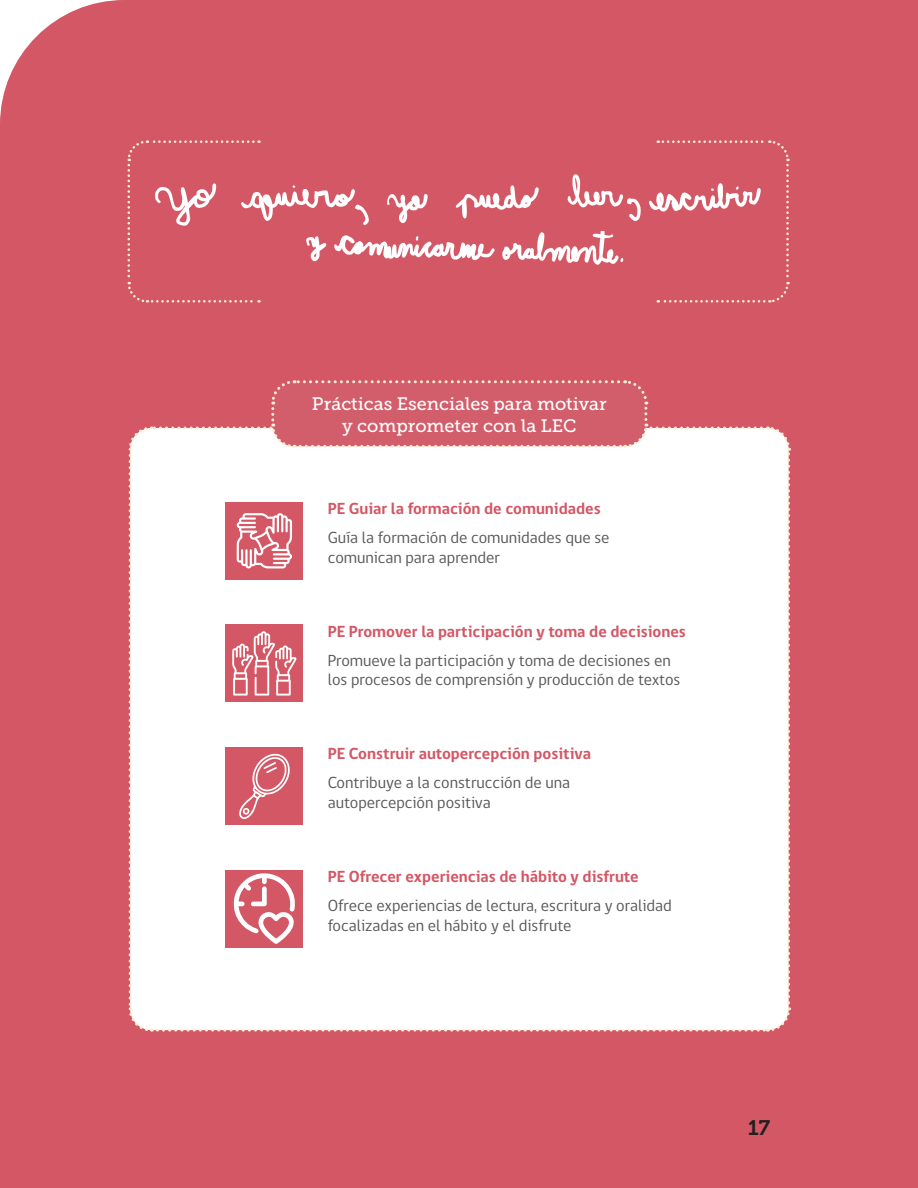
<style>
.page{position:relative;width:918px;height:1188px;background:#d35765}
.page>*{position:absolute;margin:0;border:0;box-sizing:border-box;transform-origin:0 0}
.t1{font:21px "Museo 700";color:#231f20}
.T2{font:18px/21.6px "Museo Slab 500";color:#fff;text-align:center}
.texto{font:16.5px/19.8px "gob CL";color:#57585a}
.texto-2{font:700 16.5px "gob CL";color:#d35765}
</style>
<div class="page">
<svg style="left:127px;top:379px;width:665px;height:654px"></svg>
<img style="left:260px;top:175px;width:398px;height:53px">
<img style="left:289px;top:232px;width:338px;height:32px">
<svg style="left:126px;top:139px;width:134px;height:165px;background:#d55f6c"></svg>
<svg style="left:658px;top:139px;width:132px;height:165px;background:#d5616d"></svg>
<p class="T2" style="left:312px;top:393px;width:296px">Prácticas Esenciales para motivar y comprometer con la LEC</p>
<p class="texto-2" style="left:328px;top:497px;width:275px">PE Guiar la formación de comunidades</p>
<p class="texto" style="left:328px;top:528px;width:283px">Guía la formación de comunidades que se comunican para aprender</p>
<p class="texto-2" style="left:328px;top:620px;width:360px">PE Promover la participación y toma de decisiones</p>
<p class="texto" style="left:328px;top:651px;width:354px">Promueve la participación y toma de decisiones en los procesos de comprensión y producción de textos</p>
<p class="texto-2" style="left:328px;top:743px;width:265px">PE Construir autopercepción positiva</p>
<p class="texto" style="left:328px;top:773px;width:244px">Contribuye a la construcción de una autopercepción positiva</p>
<p class="texto-2" style="left:328px;top:865px;width:312px">PE Ofrecer experiencias de hábito y disfrute</p>
<p class="texto" style="left:328px;top:896px;width:346px">Ofrece experiencias de lectura, escritura y oralidad focalizadas en el hábito y el disfrute</p>
<p class="t1" style="left:748px;top:1116px;width:24px">17</p>
</div>
